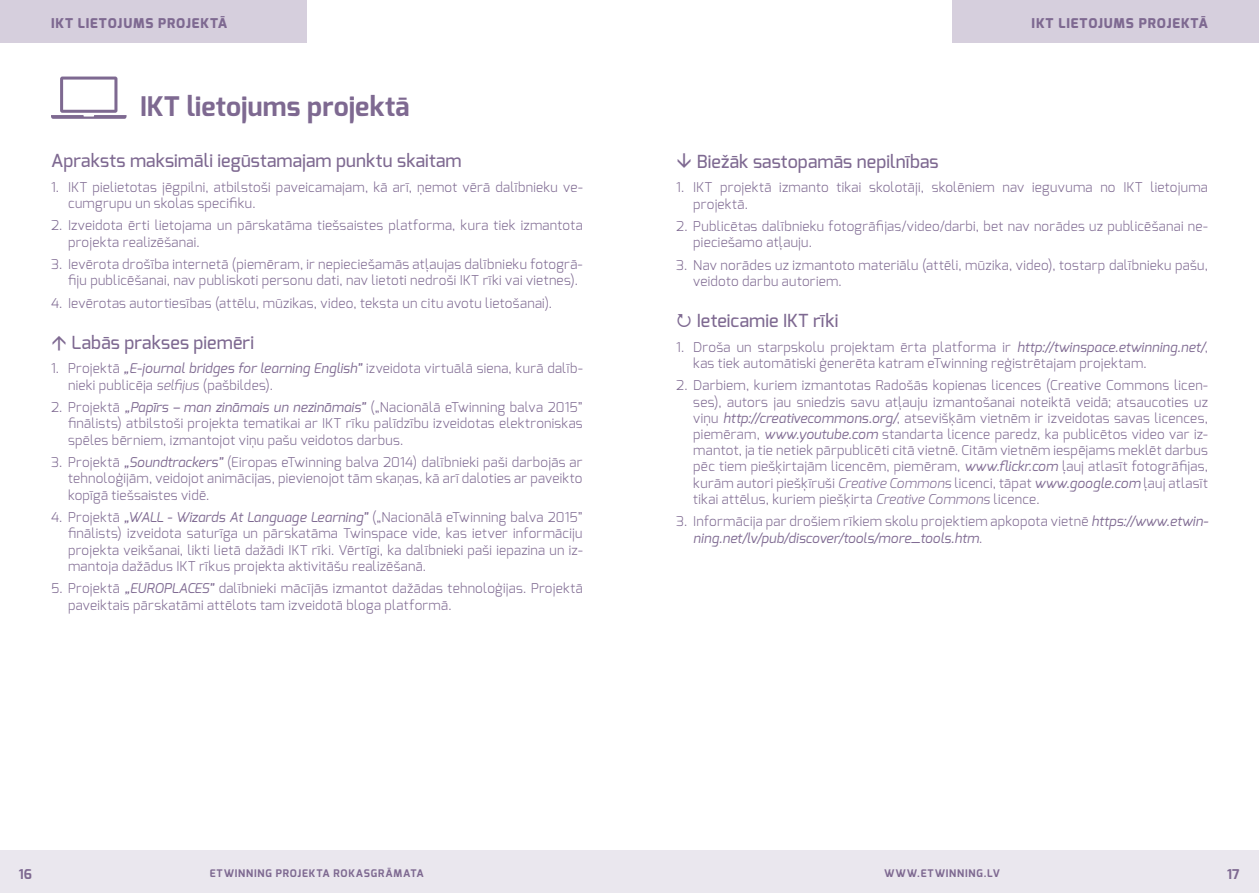
<style>
.page{position:relative;width:1259px;height:893px;background:#fff}
.page>*{position:absolute;margin:0;border:0;box-sizing:border-box;transform-origin:0 0}
.t1{font:700 27px "Exo";letter-spacing:.005em;color:#7e6991}
.t2{font:500 18px "Exo";letter-spacing:.01em;color:#7e6991}
.t3{font:300 13.5px/16.2px "Exo";letter-spacing:.02em;color:#7e6991}
.t4{font:italic 13.5px/16.2px "Exo";letter-spacing:.01em;color:#7e6991}
.t5{font:800 13.5px "Exo";letter-spacing:.06em;color:#7e6991}
.t6{font:700 13.5px "Exo";color:#7e6991}
.t7{font:700 10.5px "Exo";letter-spacing:.08em;color:#7e6991}
.s1{font-weight:400;font-style:italic}
.s2{font-style:italic}
.s3{font-weight:300;font-style:normal}
</style>
<div class="page">
<div style="left:0;top:0;width:306px;height:43px;background:#d6cfdd"></div>
<div style="left:952px;top:0;width:307px;height:43px;background:#d6cfdd"></div>
<div style="left:0;top:850px;width:629px;height:43px;background:#eae7ee"></div>
<div style="left:629px;top:850px;width:630px;height:43px;background:#eae7ee"></div>
<svg style="left:51px;top:77px;width:75px;height:42px"></svg>
<p class="t5" style="left:51px;top:14px;width:178px">IKT LIETOJUMS PROJEKTĀ</p>
<p class="t5" style="left:1031px;top:14px;width:178px">IKT LIETOJUMS PROJEKTĀ</p>
<h1 class="t1" style="left:140px;top:89px;width:271px">IKT lietojums projektā</h1>
<h2 class="t2" style="left:51px;top:149px;width:412px">Apraksts maksimāli iegūstamajam punktu skaitam</h2>
<p class="t3" style="left:68px;top:179px;width:516px;text-indent:-17px">1. IKT pielietotas jēgpilni, atbilstoši paveicamajam, kā arī, ņemot vērā dalībnieku ve&shy;cumgrupu un skolas specifiku.</p>
<p class="t3" style="left:68px;top:217px;width:516px;text-indent:-17px">2. Izveidota ērti lietojama un pārskatāma tiešsaistes platforma, kura tiek izmantota projekta realizēšanai.</p>
<p class="t3" style="left:68px;top:256px;width:516px;text-indent:-17px">3. Ievērota drošība internetā (piemēram, ir nepieciešamās atļaujas dalībnieku fotogrā&shy;fiju publicēšanai, nav publiskoti personu dati, nav lietoti nedroši IKT rīki vai vietnes).</p>
<p class="t3" style="left:51px;top:295px;width:502px">4. Ievērotas autortiesības (attēlu, mūzikas, video, teksta un citu avotu lietošanai).</p>
<h2 class="t2" style="left:72px;top:331px;width:184px">Labās prakses piemēri</h2>
<p class="t3" style="left:68px;top:360px;width:516px;text-indent:-17px">1. Projektā <span class="s1">„E-journal bridges for learning English”</span> izveidota virtuālā siena, kurā dalīb&shy;nieki publicēja <span class="s2">selfijus</span> (pašbildes).</p>
<p class="t3" style="left:68px;top:399px;width:516px;text-align:justify;text-indent:-17px">2. Projektā <span class="s1">„Papīrs – man zināmais un nezināmais”</span> („Nacionālā eTwinning balva 2015” finālists) atbilstoši projekta tematikai ar IKT rīku palīdzību izveidotas elektroniskas spēles bērniem, izmantojot viņu pašu veidotos darbus.</p>
<p class="t3" style="left:68px;top:454px;width:516px;text-align:justify;text-indent:-17px">3. Projektā <span class="s1">„Soundtrackers”</span> (Eiropas eTwinning balva 2014) dalībnieki paši darbojās ar tehnoloģijām, veidojot animācijas, pievienojot tām skaņas, kā arī daloties ar paveikto kopīgā tiešsaistes vidē.</p>
<p class="t3" style="left:68px;top:509px;width:516px;text-align:justify;text-indent:-17px">4. Projektā <span class="s1">„WALL - Wizards At Language Learning”</span> („Nacionālā eTwinning balva 2015” finālists) izveidota saturīga un pārskatāma Twinspace vide, kas ietver informāciju projekta veikšanai, likti lietā dažādi IKT rīki. Vērtīgi, ka dalībnieki paši iepazina un iz&shy;mantoja dažādus IKT rīkus projekta aktivitāšu realizēšanā.</p>
<p class="t3" style="left:68px;top:580px;width:516px;text-indent:-17px">5. Projektā <span class="s1">„EUROPLACES”</span> dalībnieki mācījās izmantot dažādas tehnoloģijas. Projektā paveiktais pārskatāmi attēlots tam izveidotā bloga platformā.</p>
<h2 class="t2" style="left:697px;top:150px;width:243px">Biežāk sastopamās nepilnības</h2>
<p class="t3" style="left:693px;top:179px;width:516px;text-indent:-17px">1. IKT projektā izmanto tikai skolotāji, skolēniem nav ieguvuma no IKT lietojuma projektā.</p>
<p class="t3" style="left:693px;top:218px;width:516px;text-indent:-17px">2. Publicētas dalībnieku fotogrāfijas/video/darbi, bet nav norādes uz publicēšanai ne&shy;pieciešamo atļauju.</p>
<p class="t3" style="left:693px;top:257px;width:516px;text-indent:-17px">3. Nav norādes uz izmantoto materiālu (attēli, mūzika, video), tostarp dalībnieku pašu, veidoto darbu autoriem.</p>
<h2 class="t2" style="left:697px;top:309px;width:143px">Ieteicamie IKT rīki</h2>
<p class="t3" style="left:693px;top:339px;width:516px;text-indent:-17px">1. Droša un starpskolu projektam ērta platforma ir <span class="s1">http://twinspace.etwinning.net/</span>, kas tiek automātiski ģenerēta katram eTwinning reģistrētajam projektam.</p>
<p class="t3" style="left:693px;top:377px;width:516px;text-align:justify;text-indent:-17px">2. Darbiem, kuriem izmantotas Radošās kopienas licences (Creative Commons licen&shy;ses), autors jau sniedzis savu atļauju izmantošanai noteiktā veidā; atsaucoties uz viņu <span class="s1">http://creativecommons.org/</span>, atsevišķām vietnēm ir izveidotas savas licences, piemēram, <span class="s1">www.youtube.com</span> standarta licence paredz, ka publicētos video var iz&shy;mantot, ja tie netiek pārpublicēti citā vietnē. Citām vietnēm iespējams meklēt darbus pēc tiem piešķirtajām licencēm, piemēram, <span class="s1">www.flickr.com</span> ļauj atlasīt fotogrāfijas, kurām autori piešķīruši <span class="s2">Creative Commons</span> licenci, tāpat <span class="s1">www.google.com</span> ļauj atlasīt tikai attēlus, kuriem piešķirta <span class="s2">Creative Commons</span> licence.</p>
<p class="t4" style="left:693px;top:513px;width:516px;text-indent:-17px"><span class="s3">3. Informācija par drošiem rīkiem skolu projektiem apkopota vietnē</span> https://www.etwin&shy;ning.net/lv/pub/discover/tools/more_tools.htm<span class="s3">.</span></p>
<p class="t6" style="left:19px;top:865px;width:15px">16</p>
<p class="t7" style="left:210px;top:866px;width:215px">ETWINNING PROJEKTA ROKASGRĀMATA</p>
<p class="t6" style="left:1227px;top:865px;width:14px">17</p>
<p class="t7" style="left:884px;top:866px;width:117px">WWW.ETWINNING.LV</p>
</div>
